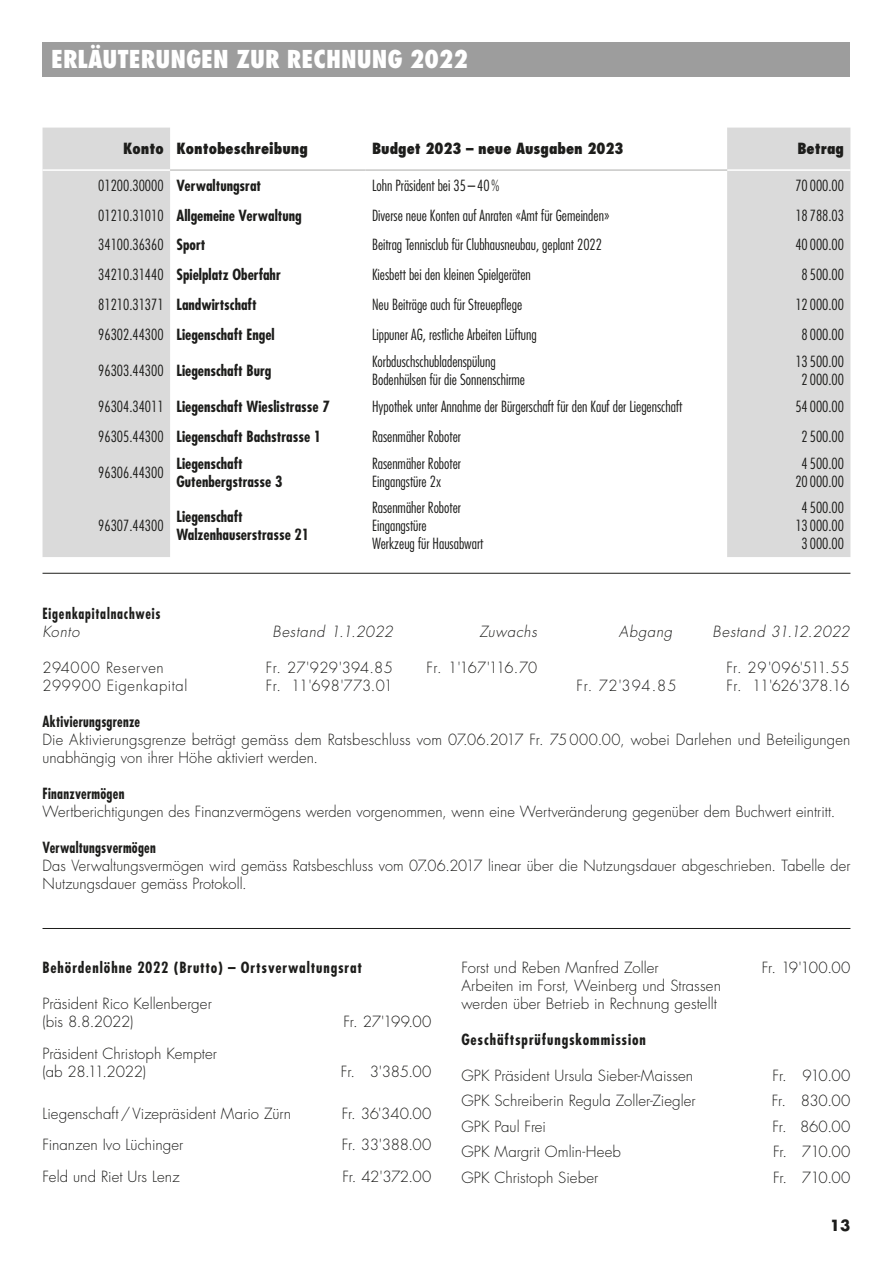
<style>
.page{position:relative;width:893px;height:1263px;background:#fff}
.page>*{position:absolute;margin:0;border:0;box-sizing:border-box;transform-origin:0 0}
.t1{font:800 condensed 24px "Futura";color:#fff}
.t2{font:300 15px/18px "Futura";letter-spacing:.005em;color:#1d1d1b}
.t3{font:300 condensed 15px/18px "Futura";color:#1d1d1b}
.t4{font:700 condensed 15px/18px "Futura";color:#1d1d1b}
.t5{font:700 condensed 15px "Futura";letter-spacing:.055em;color:#1d1d1b}
.t6{font:800 condensed 15px "Futura";color:#1d1d1b}
.t7{font:italic 300 15px "Futura";letter-spacing:.045em;color:#1d1d1b}
.t8{font:700 condensed 15px "Futura";letter-spacing:.02em;color:#1d1d1b;scale:.9 1}
.t9{font:700 condensed 15px "Futura";letter-spacing:.06em;color:#1d1d1b;scale:.9 1}
.t10{font:300 15px "Futura";letter-spacing:.04em;color:#1d1d1b}
.t11{font:700 condensed 15px "Futura";color:#1d1d1b;scale:.9 1}
.t12{font:300 15px "Futura";letter-spacing:.025em;color:#1d1d1b}
.t13{font:300 15px "Futura";letter-spacing:.035em;color:#1d1d1b}
.t14{font:300 15px "Futura";letter-spacing:-.02em;color:#1d1d1b}
.t15{font:300 15px "Futura";letter-spacing:.045em;color:#1d1d1b}
.t16{font:700 15px "Futura";color:#1d1d1b}
.s1{font-weight:300}
.s2{font-weight:700}
</style>
<div class="page">
<div style="left:43px;top:43px;width:807px;height:34px;background:#9d9d9d"></div>
<hr style="left:43px;top:928px;width:807px;height:1px;background:#1d1d1b">
<hr style="left:43px;top:573px;width:807px;height:1px;background:#1d1d1b">
<svg style="left:43px;top:128px;width:807px;height:429px"></svg>
<hr style="left:43px;top:169px;width:127px;height:2px;background:#fff">
<hr style="left:727px;top:169px;width:123px;height:2px;background:#fff">
<hr style="left:170px;top:169px;width:196px;height:2px;background:#c7c7c6">
<hr style="left:366px;top:169px;width:361px;height:2px;background:#c7c7c6">
<h1 class="t1" style="left:51px;top:44px;width:93px">ERLÄUTERUNGEN</h1>
<h1 class="t1" style="left:236px;top:44px;width:233px">Zur Rechnung 2022</h1>
<p class="t6" style="left:123px;top:139px;width:186px">Konto Kontobeschreibung</p>
<p class="t6" style="left:372px;top:139px;width:253px">Budget 2023 – neue Ausgaben 2023</p>
<p class="t6" style="left:797px;top:139px;width:48px">Betrag</p>
<p class="t4" style="left:98px;top:177px;width:164px"><span class="s1">01200.30000</span> Verwaltungsrat</p>
<p class="t3" style="left:372px;top:177px;width:129px">Lohn Präsident bei 35–40%</p>
<p class="t3" style="left:795px;top:177px;width:50px">70 000.00</p>
<p class="t4" style="left:98px;top:206px;width:205px"><span class="s1">01210.31010</span> Allgemeine Verwaltung</p>
<p class="t3" style="left:372px;top:206px;width:239px">Diverse neue Konten auf Anraten «Amt für Gemeinden»</p>
<p class="t3" style="left:795px;top:206px;width:50px">18 788.03</p>
<p class="t3" style="left:98px;top:236px;width:109px">34100.36360 <span class="s2">Sport</span></p>
<p class="t3" style="left:372px;top:236px;width:231px">Beitrag Tennisclub für Clubhausneubau, geplant 2022</p>
<p class="t3" style="left:795px;top:236px;width:50px">40 000.00</p>
<p class="t4" style="left:98px;top:266px;width:184px"><span class="s1">34210.31440</span> Spielplatz Oberfahr</p>
<p class="t3" style="left:372px;top:266px;width:160px">Kiesbett bei den kleinen Spielgeräten</p>
<p class="t3" style="left:802px;top:266px;width:44px">8 500.00</p>
<p class="t4" style="left:98px;top:295px;width:160px"><span class="s1">81210.31371</span> Landwirtschaft</p>
<p class="t3" style="left:372px;top:295px;width:152px">Neu Beiträge auch für Streuepflege</p>
<p class="t3" style="left:795px;top:295px;width:50px">12 000.00</p>
<p class="t4" style="left:98px;top:325px;width:178px"><span class="s1">96302.44300</span> Liegenschaft Engel</p>
<p class="t3" style="left:372px;top:325px;width:166px">Lippuner AG, restliche Arbeiten Lüftung</p>
<p class="t3" style="left:802px;top:325px;width:44px">8 000.00</p>
<p class="t4" style="left:98px;top:361px;width:175px"><span class="s1">96303.44300</span> Liegenschaft Burg</p>
<p class="t3" style="left:372px;top:352px;width:155px">Korbduschschubladenspülung<br>Bodenhülsen für die Sonnenschirme</p>
<p class="t3" style="left:795px;top:352px;width:50px;text-align:center">13 500.00<br>2 000.00</p>
<p class="t4" style="left:98px;top:397px;width:233px"><span class="s1">96304.34011</span> Liegenschaft Wieslistrasse 7</p>
<p class="t3" style="left:372px;top:397px;width:312px">Hypothek unter Annahme der Bürgerschaft für den Kauf der Liegenschaft</p>
<p class="t3" style="left:795px;top:397px;width:50px">54 000.00</p>
<p class="t4" style="left:98px;top:427px;width:225px"><span class="s1">96305.44300</span> Liegenschaft Bachstrasse 1</p>
<p class="t3" style="left:372px;top:427px;width:90px">Rasenmäher Roboter</p>
<p class="t3" style="left:802px;top:427px;width:44px">2 500.00</p>
<p class="t3" style="left:98px;top:463px;width:67px">96306.44300</p>
<p class="t4" style="left:176px;top:454px;width:107px">Liegenschaft<br>Gutenbergstrasse 3</p>
<p class="t3" style="left:372px;top:454px;width:90px">Rasenmäher Roboter<br>Eingangstüre 2x</p>
<p class="t3" style="left:795px;top:454px;width:50px;text-align:center">4 500.00<br>20 000.00</p>
<p class="t3" style="left:98px;top:516px;width:67px">96307.44300</p>
<p class="t4" style="left:176px;top:508px;width:134px">Liegenschaft<br>Walzenhauserstrasse 21</p>
<p class="t3" style="left:372px;top:498px;width:113px">Rasenmäher Roboter<br>Eingangstüre<br>Werkzeug für Hausabwart</p>
<p class="t3" style="left:795px;top:498px;width:50px;text-align:center">4 500.00<br>13 000.00<br>3 000.00</p>
<p class="t9" style="left:43px;top:604px;width:133px">Eigenkapitalnachweis</p>
<p class="t7" style="left:43px;top:621px;width:38px">Konto</p>
<p class="t7" style="left:273px;top:621px;width:122px">Bestand 1.1.2022</p>
<p class="t7" style="left:479px;top:621px;width:59px">Zuwachs</p>
<p class="t7" style="left:619px;top:621px;width:55px">Abgang</p>
<p class="t7" style="left:713px;top:621px;width:138px">Bestand 31.12.2022</p>
<p class="t15" style="left:43px;top:657px;width:123px">294000 Reserven</p>
<p class="t12" style="left:266px;top:657px;width:128px">Fr. 27'929'394.85</p>
<p class="t14" style="left:427px;top:657px;width:112px">Fr. 1'167'116.70</p>
<p class="t13" style="left:726px;top:657px;width:125px">Fr. 29'096'511.55</p>
<p class="t10" style="left:43px;top:675px;width:146px">299900 Eigenkapital</p>
<p class="t2" style="left:266px;top:676px;width:129px">Fr. 11'698'773.01</p>
<p class="t2" style="left:577px;top:676px;width:102px">Fr. 72'394.85</p>
<p class="t2" style="left:726px;top:676px;width:125px">Fr. 11'626'378.16</p>
<p class="t11" style="left:43px;top:712px;width:110px">Aktivierungsgrenze</p>
<p class="t2" style="left:43px;top:730px;width:809px">Die Aktivierungsgrenze beträgt gemäss dem Ratsbeschluss vom 07.06.2017 Fr. 75 000.00, wobei Darlehen und Beteiligungen unabhängig von ihrer Höhe aktiviert werden.</p>
<p class="t8" style="left:43px;top:784px;width:93px">Finanzvermögen</p>
<p class="t2" style="left:43px;top:802px;width:794px">Wertberichtigungen des Finanzvermögens werden vorgenommen, wenn eine Wertveränderung gegenüber dem Buchwert eintritt.</p>
<p class="t8" style="left:43px;top:838px;width:128px">Verwaltungsvermögen</p>
<p class="t2" style="left:43px;top:856px;width:809px">Das Verwaltungsvermögen wird gemäss Ratsbeschluss vom 07.06.2017 linear über die Nutzungsdauer abgeschrieben. Tabelle der<br>Nutzungsdauer gemäss Protokoll.</p>
<p class="t5" style="left:43px;top:958px;width:321px">Behördenlöhne 2022 (Brutto) – Ortsverwaltungsrat</p>
<p class="t2" style="left:43px;top:995px;width:171px">Präsident Rico Kellenberger (bis 8.8.2022)</p>
<p class="t2" style="left:344px;top:1013px;width:90px">Fr. 27'199.00</p>
<p class="t2" style="left:43px;top:1044px;width:176px">Präsident Christoph Kempter (ab 28.11.2022)</p>
<p class="t2" style="left:341px;top:1062px;width:92px">Fr. 3'385.00</p>
<p class="t2" style="left:43px;top:1104px;width:250px">Liegenschaft/Vizepräsident Mario Zürn</p>
<p class="t2" style="left:342px;top:1104px;width:91px">Fr. 36'340.00</p>
<p class="t2" style="left:43px;top:1136px;width:142px">Finanzen Ivo Lüchinger</p>
<p class="t2" style="left:342px;top:1136px;width:91px">Fr. 33'388.00</p>
<p class="t2" style="left:43px;top:1167px;width:139px">Feld und Riet Urs Lenz</p>
<p class="t2" style="left:342px;top:1167px;width:91px">Fr. 42'372.00</p>
<p class="t2" style="left:461px;top:959px;width:199px">Forst und Reben Manfred Zoller</p>
<p class="t2" style="left:762px;top:959px;width:90px">Fr. 19'100.00</p>
<p class="t2" style="left:461px;top:977px;width:261px">Arbeiten im Forst, Weinberg und Strassen werden über Betrieb in Rechnung gestellt</p>
<p class="t5" style="left:461px;top:1030px;width:186px">Geschäftsprüfungskommission</p>
<p class="t2" style="left:461px;top:1067px;width:233px">GPK Präsident Ursula Sieber-Maissen</p>
<p class="t2" style="left:773px;top:1067px;width:79px">Fr. 910.00</p>
<p class="t2" style="left:461px;top:1092px;width:236px">GPK Schreiberin Regula Zoller-Ziegler</p>
<p class="t2" style="left:772px;top:1092px;width:80px">Fr. 830.00</p>
<p class="t2" style="left:461px;top:1118px;width:86px">GPK Paul Frei</p>
<p class="t2" style="left:772px;top:1118px;width:79px">Fr. 860.00</p>
<p class="t2" style="left:461px;top:1143px;width:161px">GPK Margrit Omlin-Heeb</p>
<p class="t2" style="left:773px;top:1143px;width:79px">Fr. 710.00</p>
<p class="t2" style="left:461px;top:1169px;width:138px">GPK Christoph Sieber</p>
<p class="t2" style="left:773px;top:1169px;width:79px">Fr. 710.00</p>
<p class="t16" style="left:830px;top:1215px;width:22px">13</p>
</div>
